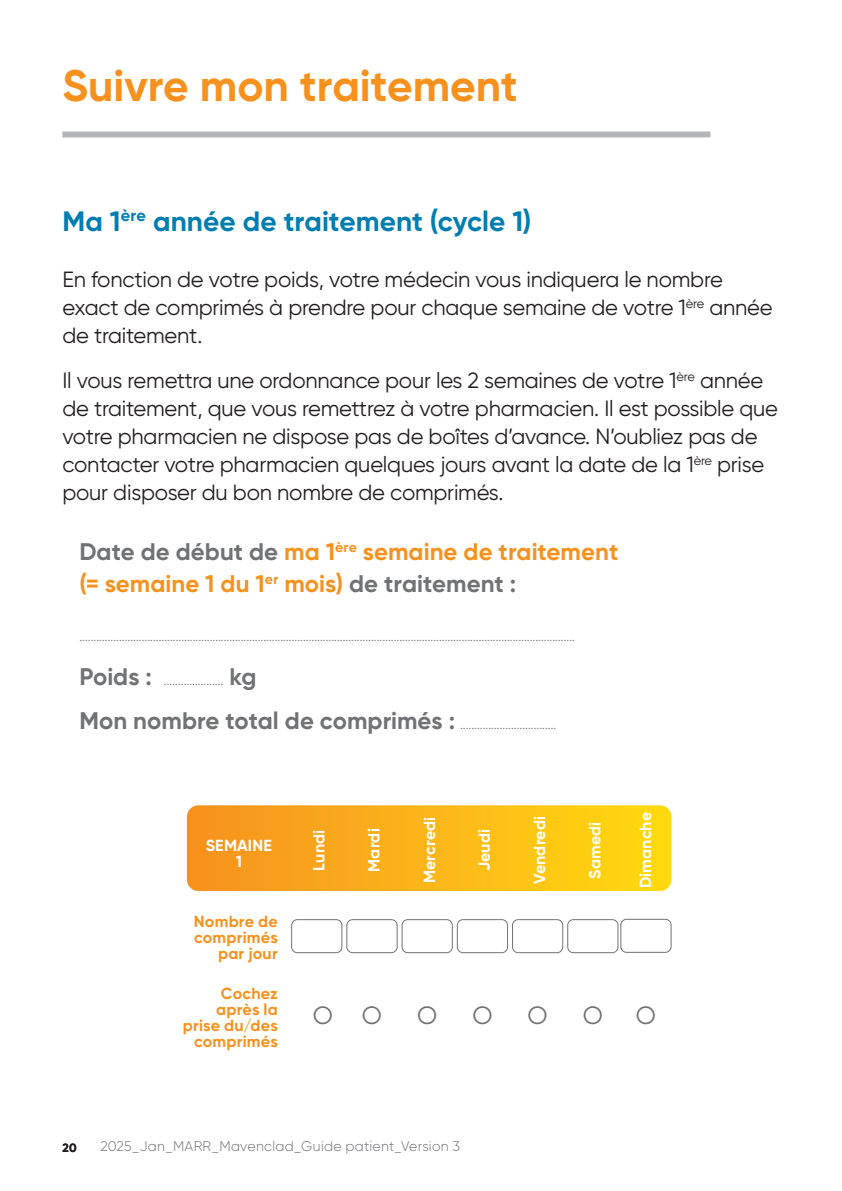
<style>
.page{position:relative;width:842px;height:1191px;background:#fff}
.page>*{position:absolute;margin:0;border:0;box-sizing:border-box;transform-origin:0 0}
.t1{font:700 44px "Gilroy";color:#f6911e}
.t2{font:700 28px "Gilroy";letter-spacing:.005em;color:#007eb1}
.t3{font:25px "Gilroy";color:#717275}
.t4{font:700 24px/32px "Gilroy";letter-spacing:.005em;color:#f6911e}
.t5{font:22px/28px "Gilroy";letter-spacing:-.01em;color:#231f20}
.t6{font:700 16px/16px "Gilroy";letter-spacing:.015em;color:#f6911e;text-align:right}
.t7{font:700 16px/16px "Gilroy";letter-spacing:.01em;color:#fff;text-align:center}
.t8{font:300 14px "Gilroy";letter-spacing:.02em;color:#717275}
.t9{font:700 13px "Gilroy";letter-spacing:.015em;color:#fff}
.t10{font:12px "Gilroy";color:#717275}
.t11{font:700 12px "Gilroy";color:#231f20}
.s1{color:#717275}
.s2{font-weight:700;font-size:24px}
</style>
<div class="page">
<div style="left:62px;top:131px;width:648px;height:6px;background:#b4b5b8"></div>
<div style="left:291px;top:919px;width:51px;height:34px;border:1px solid #717275;border-radius:6px"></div>
<div style="left:346px;top:919px;width:52px;height:34px;border:1px solid #717275;border-radius:6px"></div>
<div style="left:402px;top:919px;width:51px;height:34px;border:1px solid #717275;border-radius:6px"></div>
<div style="left:457px;top:919px;width:51px;height:34px;border:1px solid #717275;border-radius:6px"></div>
<div style="left:512px;top:919px;width:51px;height:34px;border:1px solid #717275;border-radius:6px"></div>
<div style="left:567px;top:919px;width:51px;height:34px;border:1px solid #717275;border-radius:6px"></div>
<div style="left:620px;top:918px;width:52px;height:34px;border:1px solid #717275;border-radius:6px"></div>
<svg style="left:187px;top:805px;width:484px;height:86px;background:#fbb619"></svg>
<p class="t1" style="left:62px;top:58px;width:457px">Suivre mon traitement</p>
<p class="t2" style="left:62px;top:203px;width:471px">Ma 1<sup>ère</sup> année de traitement (cycle 1)</p>
<p class="t5" style="left:62px;top:265px;width:712px">En fonction de votre poids, votre médecin vous indiquera le nombre exact de comprimés à prendre pour chaque semaine de votre 1<sup>ère</sup> année de traitement.</p>
<p class="t5" style="left:62px;top:366px;width:717px">Il vous remettra une ordonnance pour les 2 semaines de votre 1<sup>ère</sup> année de traitement, que vous remettrez à votre pharmacien. Il est possible que votre pharmacien ne dispose pas de boîtes d’avance. N’oubliez pas de contacter votre pharmacien quelques jours avant la date de la 1<sup>ère</sup> prise pour disposer du bon nombre de comprimés.</p>
<p class="t4" style="left:79px;top:536px;width:540px"><span class="s1">Date de début de</span> ma 1<sup>ère</sup> semaine de traitement (= semaine 1 du 1<sup>er</sup> mois) <span class="s1">de traitement :</span></p>
<p class="t10" style="left:79px;top:630px;width:497px">...............................................................................................................................................................................</p>
<p class="t10" style="left:79px;top:673px;width:178px"><span class="s2">Poids :</span> ..................... <span class="s2">kg</span></p>
<p class="t10" style="left:79px;top:717px;width:478px"><span class="s2">Mon nombre total de comprimés :</span> ..................................</p>
<p class="t7" style="left:532px;top:884px;width:70px;rotate:-90deg">Vendredi</p>
<p class="t7" style="left:587px;top:878px;width:58px;rotate:-90deg">Samedi</p>
<p class="t7" style="left:638px;top:888px;width:78px;rotate:-90deg">Dimanche</p>
<p class="t7" style="left:206px;top:837px;width:68px">SEMAINE<br>1</p>
<p class="t7" style="left:311px;top:870px;width:42px;rotate:-90deg">Lundi</p>
<p class="t7" style="left:366px;top:872px;width:45px;rotate:-90deg">Mardi</p>
<p class="t7" style="left:421px;top:883px;width:68px;rotate:-90deg">Mercredi</p>
<p class="t9" style="left:309px;top:867px;width:35px;rotate:-90deg">Lundi</p>
<p class="t9" style="left:364px;top:868px;width:37px;rotate:-90deg">Mardi</p>
<p class="t9" style="left:420px;top:878px;width:56px;rotate:-90deg">Mercredi</p>
<p class="t9" style="left:475px;top:868px;width:36px;rotate:-90deg">Jeudi</p>
<p class="t9" style="left:530px;top:879px;width:57px;rotate:-90deg">Vendredi</p>
<p class="t9" style="left:585px;top:874px;width:48px;rotate:-90deg">Samedi</p>
<p class="t7" style="left:476px;top:871px;width:44px;rotate:-90deg">Jeudi</p>
<p class="t6" style="left:194px;top:913px;width:85px">Nombre de comprimés par jour</p>
<p class="t6" style="left:183px;top:985px;width:96px">Cochez après la prise du/des comprimés</p>
<p class="t3" style="left:313px;top:1000px;width:22px">O</p>
<p class="t3" style="left:362px;top:1000px;width:22px">O</p>
<p class="t3" style="left:417px;top:1000px;width:22px">O</p>
<p class="t3" style="left:472px;top:1000px;width:22px">O</p>
<p class="t3" style="left:528px;top:1000px;width:22px">O</p>
<p class="t3" style="left:583px;top:1000px;width:22px">O</p>
<p class="t3" style="left:636px;top:1000px;width:22px">O</p>
<p class="t11" style="left:62px;top:1139px;width:16px">20</p>
<p class="t8" style="left:100px;top:1137px;width:361px">2025_Jan_MARR_Mavenclad_Guide patient_Version 3</p>
</div>
